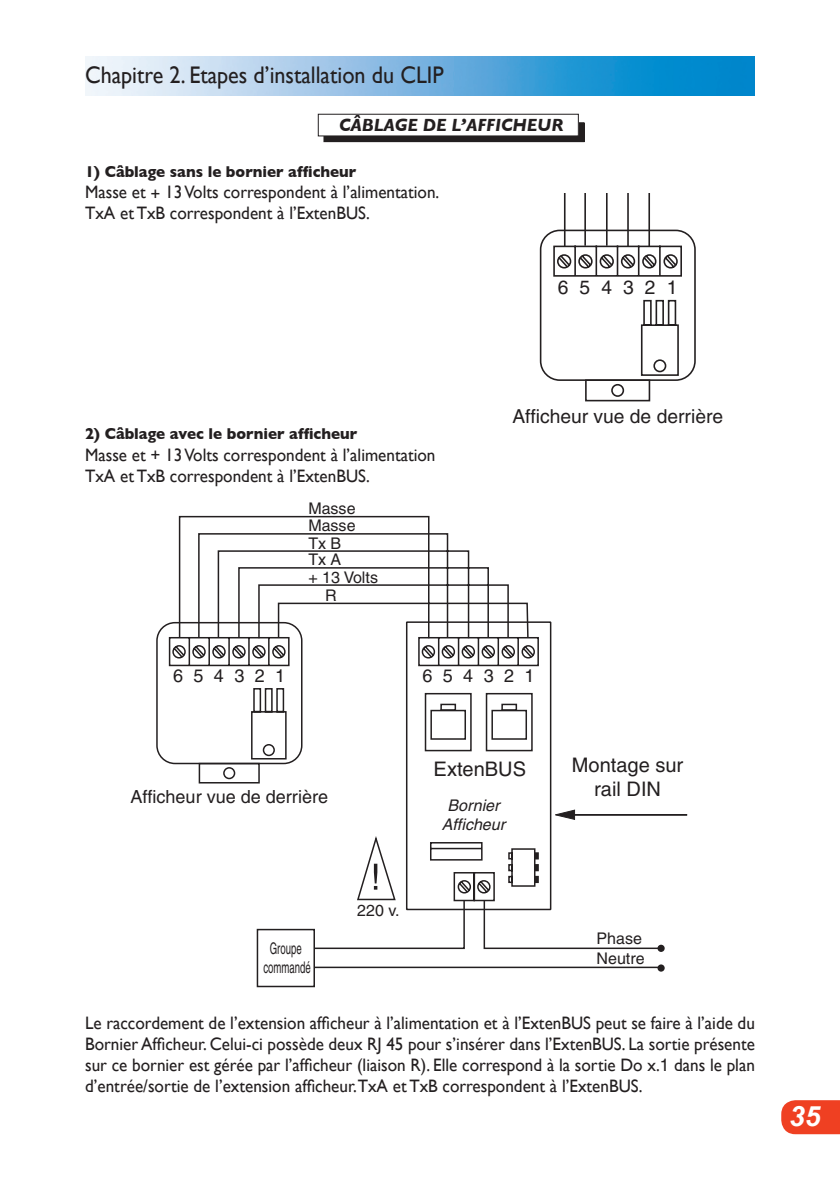
<style>
.page{position:relative;width:840px;height:1191px;background:#fff}
.page>*{position:absolute;margin:0;border:0;box-sizing:border-box;transform-origin:0 0}
.t1{font:italic 700 28px "Arial";color:#fff}
.t2{font:24px "Gill Sans";color:#231f20;scale:.92 1}
.t3{font:20px/24px "Helvetica";color:#231f20;text-align:center}
.t4{font:19.2px "Helvetica";color:#231f20}
.t5{font:18px/21px "Gill Sans";color:#231f20;scale:.95 1}
.t6{font:18px "Helvetica";color:#231f20}
.t7{font:italic 700 18px "Gill Sans";color:#231f20;scale:.95 1}
.t8{font:700 16px "Gill Sans";color:#231f20;scale:.95 1}
.t9{font:16px "Helvetica";color:#231f20}
.t10{font:italic 16px/19px "Helvetica";color:#231f20;text-align:center}
.t11{font:16px/19px "Helvetica";color:#231f20;text-align:center;scale:.6 1}
.s1{font-family:"Helvetica"}
</style>
<div class="page">
<svg style="left:781px;top:1100px;width:58px;height:34px;background:#ef492d"></svg>
<svg style="left:178px;top:515px;width:252px;height:269px"></svg>
<div style="left:406px;top:621px;width:145px;height:289px;border:2px solid #231f20"></div>
<svg style="left:156px;top:532px;width:383px;height:233px"></svg>
<div style="left:256px;top:929px;width:59px;height:58px;border:2px solid #231f20"></div>
<div style="left:657px;top:944px;width:7px;height:8px;border:2px solid #231f20;border-radius:50%"></div>
<svg style="left:312px;top:839px;width:351px;height:132px"></svg>
<div style="left:657px;top:964px;width:7px;height:7px;border:2px solid #231f20;border-radius:50%"></div>
<hr style="left:563px;top:814px;width:123px;height:1px;background:#231f20">
<svg style="left:555px;top:809px;width:19px;height:11px"></svg>
<div style="left:324px;top:123px;width:259px;height:19px;background:#231f20"></div>
<div style="left:318px;top:114px;width:260px;height:22px;background:#fff"></div>
<div style="left:317px;top:114px;width:261px;height:22px;border:1px solid #231f20"></div>
<svg style="left:539px;top:194px;width:157px;height:208px"></svg>
<img style="left:85px;top:57px;width:669px;height:38px">
<h2 class="t2" style="left:85px;top:61px;width:391px">Chapitre 2. Etapes d’installation du CLIP</h2>
<p class="t7" style="left:339px;top:115px;width:237px">CÂBLAGE DE L’AFFICHEUR</p>
<p class="t8" style="left:85px;top:162px;width:287px">1) Câblage sans le bornier afficheur</p>
<p class="t5" style="left:85px;top:181px;width:374px">Masse et + 13 Volts correspondent à l’alimentation.<br>TxA et TxB correspondent à l’ExtenBUS.</p>
<p class="t4" style="left:497px;top:121px;width:41px">Tx B</p>
<p class="t4" style="left:557px;top:276px;width:121px">654321</p>
<p class="t8" style="left:85px;top:425px;width:288px">2) Câblage avec le bornier afficheur</p>
<p class="t5" style="left:85px;top:444px;width:370px">Masse et + 13 Volts correspondent à l’alimentation<br>TxA et TxB correspondent à l’ExtenBUS.</p>
<p class="t9" style="left:308px;top:499px;width:49px">Masse</p>
<p class="t9" style="left:308px;top:516px;width:49px">Masse</p>
<p class="t9" style="left:308px;top:534px;width:34px">Tx B</p>
<p class="t9" style="left:308px;top:550px;width:34px">Tx A</p>
<p class="t9" style="left:308px;top:568px;width:71px">+ 13 Volts</p>
<p class="t9" style="left:325px;top:586px;width:13px">R</p>
<p class="t4" style="left:512px;top:405px;width:212px">Afficheur vue de derrière</p>
<p class="t6" style="left:173px;top:665px;width:114px">654321</p>
<p class="t6" style="left:422px;top:665px;width:114px">654321</p>
<p class="t6" style="left:130px;top:786px;width:199px">Afficheur vue de derrière</p>
<p class="t11" style="left:263px;top:939px;width:81px">Groupe commandé</p>
<p class="t9" style="left:357px;top:900px;width:44px">220 v.</p>
<p class="t3" style="left:433px;top:757px;width:94px">ExtenBUS</p>
<p class="t10" style="left:441px;top:796px;width:69px">Bornier<br>Afficheur</p>
<p class="t3" style="left:571px;top:753px;width:113px">Montage sur rail DIN</p>
<p class="t9" style="left:596px;top:929px;width:47px">Phase</p>
<p class="t9" style="left:596px;top:949px;width:50px">Neutre</p>
<p class="t5" style="left:85px;top:1012px;width:706px;text-align:justify">Le raccordement de l’extension afficheur à l’alimentation et à l’ExtenBUS peut se faire à l’aide du Bornier Afficheur. Celui-ci possède deux RJ 45 pour s’insérer dans l’ExtenBUS. La sortie présente sur ce bornier est gérée par l’afficheur (liaison R). Elle correspond à la sortie Do x.<span class="s1">1</span> dans le plan d’entrée/sortie de l’extension afficheur.TxA et TxB correspondent à l’ExtenBUS.</p>
<h1 class="t1" style="left:788px;top:1100px;width:33px">35</h1>
</div>
